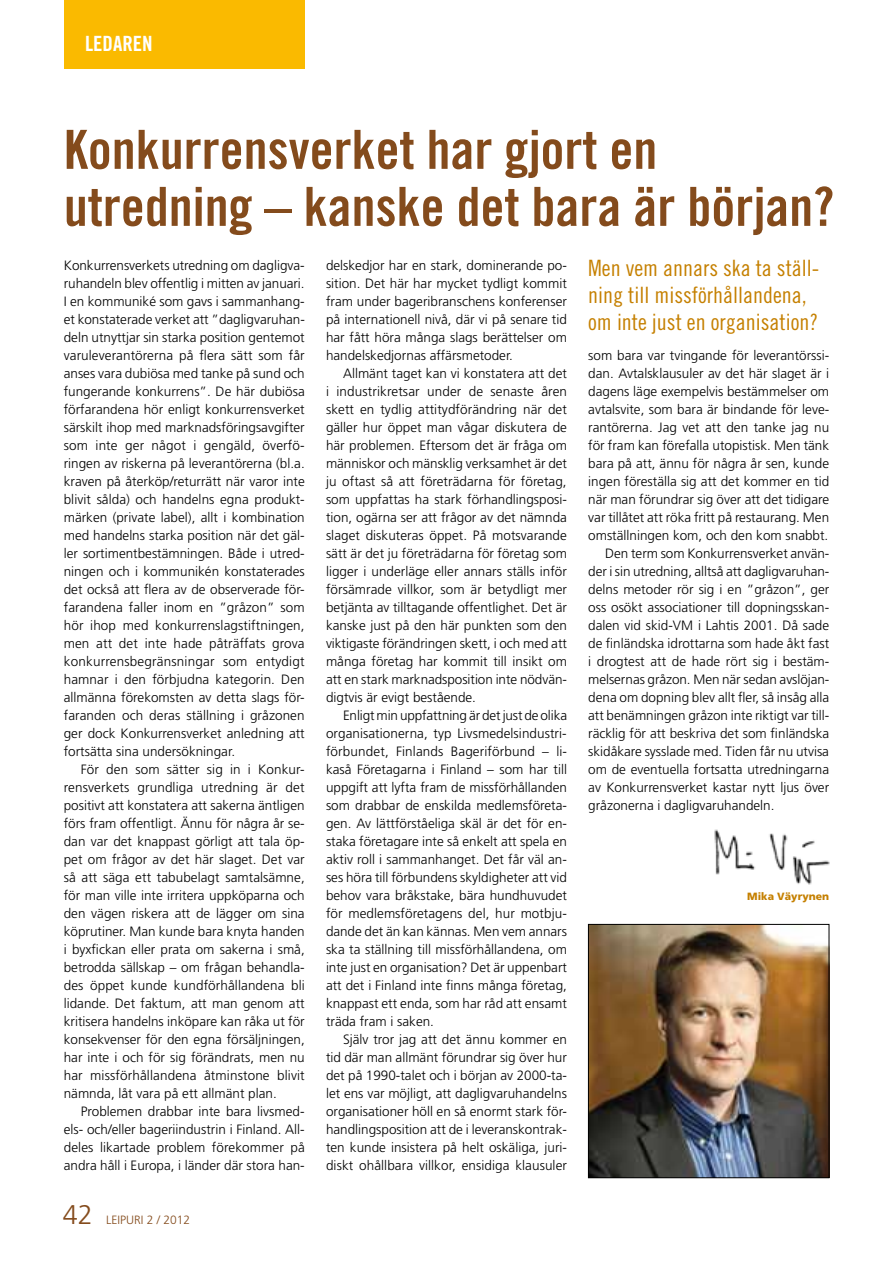
<style>
.page{position:relative;width:893px;height:1263px;background:#fff}
.page>*{position:absolute;margin:0;border:0;box-sizing:border-box;transform-origin:0 0}
.t1{font:54px/57px "Trade Gothic Bold Cond Twenty";color:#844b1c}
.t2{font:300 27px "Frutiger";color:#844b1c}
.t3{font:22.5px/27px "Trade Gothic Cond Eighteen";color:#c58000}
.t4{font:21px "Trade Gothic Bold Cond Twenty";color:#fff}
.t5{font:300 13.5px/18px "Frutiger";color:#000;text-align:justify}
.t6{font:300 12px "Frutiger";color:#844b1c}
.t7{font:900 10.5px "Frutiger";color:#c58000}
</style>
<div class="page">
<div style="left:64px;top:0;width:241px;height:68px;background:#faba00"></div>
<img style="left:590px;top:926px;width:237px;height:250px">
<div style="left:588px;top:924px;width:241px;height:254px;border:1px solid #000"></div>
<img style="left:714px;top:829px;width:116px;height:56px">
<h3 class="t4" style="left:85px;top:31px;width:69px">LEDAREN</h3>
<h1 class="t1" style="left:64px;top:121px;width:772px">Konkurrensverket har gjort en utredning – kanske det bara är början?</h1>
<h3 class="t3" style="left:588px;top:255px;width:233px">Men vem annars ska ta ställ&shy;ning till missförhållandena, om inte just en organisation?</h3>
<p class="t5" style="left:326px;top:256px;width:242px">delskedjor har en stark, dominerande po&shy;sition. Det här har mycket tydligt kommit fram under bageribranschens konferenser på internationell nivå, där vi på senare tid har fått höra många slags berättelser om handelskedjornas affärsmetoder.</p>
<p class="t5" style="left:326px;top:364px;width:243px;text-indent:17px">Allmänt taget kan vi konstatera att det i industrikretsar under de senaste åren skett en tydlig attitydförändring när det gäller hur öppet man vågar diskutera de här problemen. Eftersom det är fråga om människor och mänsklig verksamhet är det ju oftast så att företrädarna för företag, som uppfattas ha stark förhandlingsposi&shy;tion, ogärna ser att frågor av det nämnda slaget diskuteras öppet. På motsvarande sätt är det ju företrädarna för företag som ligger i underläge eller annars ställs inför försämrade villkor, som är betydligt mer betjänta av tilltagande offentlighet. Det är kanske just på den här punkten som den viktigaste förändringen skett, i och med att många företag har kommit till insikt om att en stark marknadsposition inte nödvän&shy;digtvis är evigt bestående.</p>
<p class="t5" style="left:326px;top:706px;width:243px;text-indent:17px">Enligt min uppfattning är det just de olika organisationerna, typ Livsmedelsindustri&shy;förbundet, Finlands Bageriförbund – li&shy;kaså Företagarna i Finland – som har till uppgift att lyfta fram de missförhållanden som drabbar de enskilda medlemsföreta&shy;gen. Av lättförståeliga skäl är det för en&shy;staka företagare inte så enkelt att spela en aktiv roll i sammanhanget. Det får väl an&shy;ses höra till förbundens skyldigheter att vid behov vara bråkstake, bära hundhuvudet för medlemsföretagens del, hur motbju&shy;dande det än kan kännas. Men vem annars ska ta ställning till missförhållandena, om inte just en organisation? Det är uppenbart att det i Finland inte finns många företag, knappast ett enda, som har råd att ensamt träda fram i saken.</p>
<p class="t5" style="left:326px;top:1030px;width:243px;text-indent:17px">Själv tror jag att det ännu kommer en tid där man allmänt förundrar sig över hur det på 1990-talet och i början av 2000-ta&shy;let ens var möjligt, att dagligvaruhandelns organisationer höll en så enormt stark för&shy;handlingsposition att de i leveranskontrak&shy;ten kunde insistera på helt oskäliga, juri&shy;diskt ohållbara villkor, ensidiga klausuler</p>
<p class="t5" style="left:64px;top:256px;width:243px">Konkurrensverkets utredning om dagligva&shy;ruhandeln blev offentlig i mitten av januari.<br>I en kommuniké som gavs i sammanhang&shy;et konstaterade verket att ”dagligvaruhan&shy;deln utnyttjar sin starka position gentemot varuleverantörerna på flera sätt som får anses vara dubiösa med tanke på sund och fungerande konkurrens”. De här dubiösa förfarandena hör enligt konkurrensverket särskilt ihop med marknadsföringsavgifter som inte ger något i gengäld, överfö&shy;ringen av riskerna på leverantörerna (bl.a. kraven på återköp/returrätt när varor inte blivit sålda) och handelns egna produkt&shy;märken (private label), allt i kombination med handelns starka position när det gäl&shy;ler sortimentbestämningen. Både i utred&shy;ningen och i kommunikén konstaterades det också att flera av de observerade för&shy;farandena faller inom en ”gråzon” som hör ihop med konkurrenslagstiftningen, men att det inte hade påträffats grova konkurrensbegränsningar som entydigt hamnar i den förbjudna kategorin. Den allmänna förekomsten av detta slags för&shy;faranden och deras ställning i gråzonen ger dock Konkurrensverket anledning att fortsätta sina undersökningar.</p>
<p class="t5" style="left:64px;top:760px;width:242px;text-indent:17px">För den som sätter sig in i Konkur&shy;rensverkets grundliga utredning är det positivt att konstatera att sakerna äntligen förs fram offentligt. Ännu för några år se&shy;dan var det knappast görligt att tala öp&shy;pet om frågor av det här slaget. Det var så att säga ett tabubelagt samtalsämne, för man ville inte irritera uppköparna och den vägen riskera att de lägger om sina köprutiner. Man kunde bara knyta handen i byxfickan eller prata om sakerna i små, betrodda sällskap – om frågan behandla&shy;des öppet kunde kundförhållandena bli lidande. Det faktum, att man genom att kritisera handelns inköpare kan råka ut för konsekvenser för den egna försäljningen, har inte i och för sig förändrats, men nu har missförhållandena åtminstone blivit nämnda, låt vara på ett allmänt plan.</p>
<p class="t5" style="left:64px;top:1102px;width:243px;text-indent:17px">Problemen drabbar inte bara livsmed&shy;els- och/eller bageriindustrin i Finland. All&shy;deles likartade problem förekommer på andra håll i Europa, i länder där stora han-</p>
<p class="t5" style="left:588px;top:346px;width:242px">som bara var tvingande för leverantörssi-</p>
<p class="t5" style="left:588px;top:364px;width:242px">dan. Avtalsklausuler av det här slaget är i</p>
<p class="t5" style="left:588px;top:382px;width:242px">dagens läge exempelvis bestämmelser om</p>
<p class="t5" style="left:588px;top:400px;width:242px">avtalsvite, som bara är bindande för leve-</p>
<p class="t5" style="left:588px;top:418px;width:242px">rantörerna. Jag vet att den tanke jag nu</p>
<p class="t5" style="left:588px;top:436px;width:242px">för fram kan förefalla utopistisk. Men tänk</p>
<p class="t5" style="left:588px;top:454px;width:242px">bara på att, ännu för några år sen, kunde</p>
<p class="t5" style="left:588px;top:472px;width:242px">ingen föreställa sig att det kommer en tid</p>
<p class="t5" style="left:588px;top:490px;width:242px">när man förundrar sig över att det tidigare</p>
<p class="t5" style="left:588px;top:508px;width:242px">var tillåtet att röka fritt på restaurang. Men</p>
<p class="t5" style="left:588px;top:526px;width:242px">omställningen kom, och den kom snabbt.</p>
<p class="t5" style="left:605px;top:544px;width:225px">Den term som Konkurrensverket använ-</p>
<p class="t5" style="left:588px;top:562px;width:243px">der i sin utredning, alltså att dagligvaruhan-</p>
<p class="t5" style="left:588px;top:580px;width:242px">delns metoder rör sig i en ”gråzon”, ger</p>
<p class="t5" style="left:588px;top:598px;width:242px">oss osökt associationer till dopningsskan-</p>
<p class="t5" style="left:588px;top:616px;width:242px">dalen vid skid-VM i Lahtis 2001. Då sade</p>
<p class="t5" style="left:588px;top:634px;width:242px">de finländska idrottarna som hade åkt fast</p>
<p class="t5" style="left:588px;top:652px;width:242px">i drogtest att de hade rört sig i bestäm-</p>
<p class="t5" style="left:588px;top:670px;width:242px">melsernas gråzon. Men när sedan avslöjan-</p>
<p class="t5" style="left:588px;top:688px;width:243px">dena om dopning blev allt fler, så insåg alla</p>
<p class="t5" style="left:588px;top:706px;width:242px">att benämningen gråzon inte riktigt var till-</p>
<p class="t5" style="left:588px;top:724px;width:242px">räcklig för att beskriva det som finländska</p>
<p class="t5" style="left:588px;top:742px;width:242px">skidåkare sysslade med. Tiden får nu utvisa</p>
<p class="t5" style="left:588px;top:760px;width:242px">om de eventuella fortsatta utredningarna</p>
<p class="t5" style="left:588px;top:778px;width:242px">av Konkurrensverket kastar nytt ljus över</p>
<p class="t5" style="left:588px;top:796px;width:188px">gråzonerna i dagligvaruhandeln.</p>
<p class="t7" style="left:747px;top:890px;width:83px">Mika Väyrynen</p>
<h2 class="t2" style="left:63px;top:1199px;width:32px">42</h2>
<p class="t6" style="left:106px;top:1212px;width:86px">LEIPURI 2 / 2012</p>
</div>
